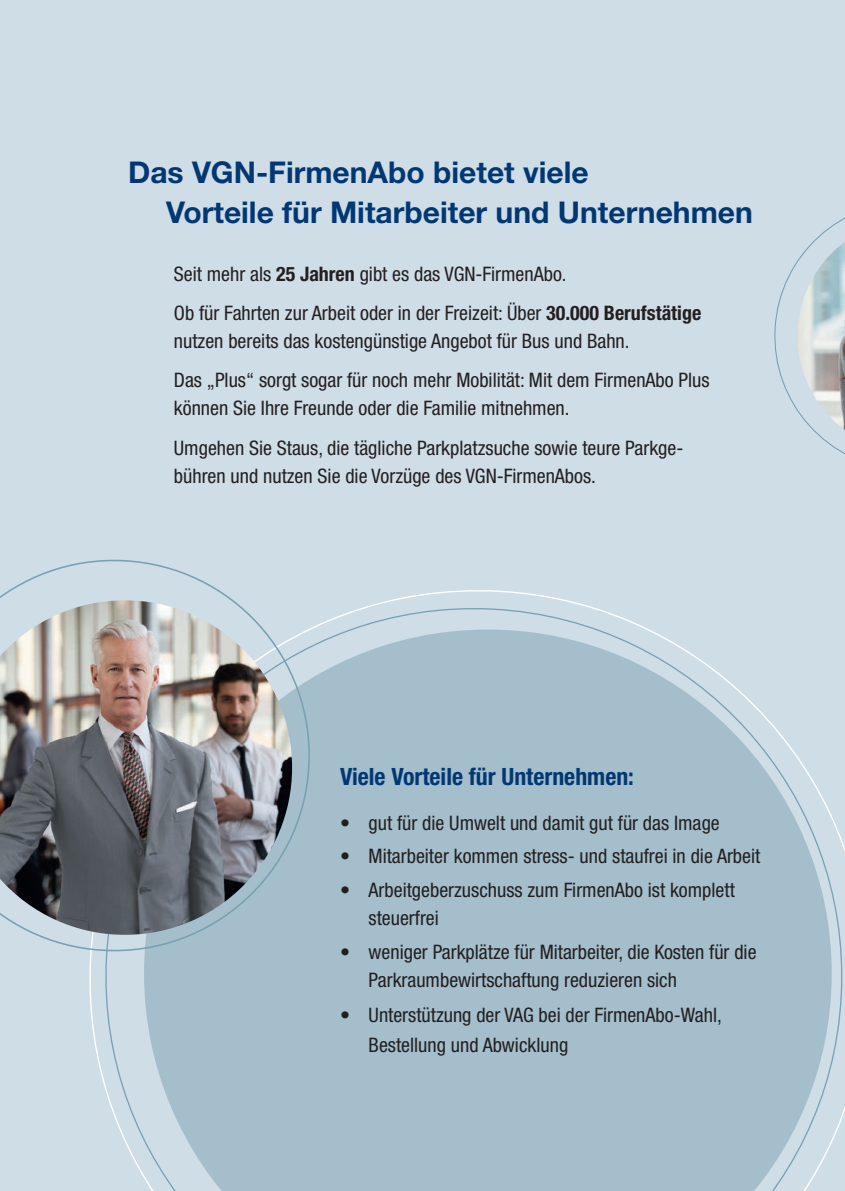
<style>
.page{position:relative;width:845px;height:1191px;background:#cfdde6}
.page>*{position:absolute;margin:0;border:0;box-sizing:border-box;transform-origin:0 0}
.t1{font:700 30px/40px "Helvetica Neue";color:#013874}
.t2{font:700 condensed 23.8px "Helvetica Neue";color:#013874}
.t3{font:condensed 20px/39.4px "Helvetica Neue";color:#231f20}
.s1{font-weight:700}
</style>
<div class="page">
<svg style="left:89px;top:590px;width:756px;height:588px"></svg>
<svg style="left:144px;top:629px;width:687px;height:562px;background:#a8c1cf"></svg>
<img style="left:0;top:559px;width:314px;height:397px">
<svg style="left:774px;top:217px;width:71px;height:238px"></svg>
<h1 class="t1" style="left:166px;top:152px;width:588px;text-indent:-38px">Das VGN-FirmenAbo bietet viele<br>Vorteile für Mitarbeiter und Unternehmen</h1>
<p class="t3" style="left:174px;top:254px;width:529px">Seit mehr als <span class="s1">25 Jahren</span> gibt es das VGN-FirmenAbo.<br>Ob für Fahrten zur Arbeit oder in der Freizeit: Über <span class="s1">30.000 Berufstätige</span></p>
<p class="t3" style="left:174px;top:321px;width:537px">nutzen bereits das kostengünstige Angebot für Bus und Bahn.<br>Das „Plus“ sorgt sogar für noch mehr Mobilität: Mit dem FirmenAbo Plus</p>
<p class="t3" style="left:174px;top:388px;width:509px">können Sie Ihre Freunde oder die Familie mitnehmen.<br>Umgehen Sie Staus, die tägliche Parkplatzsuche sowie teure Parkge-</p>
<p class="t3" style="left:174px;top:456px;width:424px">bühren und nutzen Sie die Vorzüge des VGN-FirmenAbos.</p>
<p class="t2" style="left:340px;top:762px;width:295px">Viele Vorteile für Unternehmen:</p>
<p class="t3" style="left:340px;top:803px;width:381px">• gut für die Umwelt und damit gut für das Image</p>
<p class="t3" style="left:340px;top:836px;width:421px">• Mitarbeiter kommen stress- und staufrei in die Arbeit</p>
<p class="t3" style="left:368px;top:876px;width:368px;line-height:28px;text-indent:-28px">• Arbeitgeberzuschuss zum FirmenAbo ist komplett steuerfrei</p>
<p class="t3" style="left:368px;top:937px;width:389px;line-height:28px;text-indent:-28px">• weniger Parkplätze für Mitarbeiter, die Kosten für die<br>Parkraumbewirtschaftung reduzieren sich</p>
<p class="t3" style="left:368px;top:1000px;width:355px;line-height:30px;text-indent:-28px">• Unterstützung der VAG bei der FirmenAbo-Wahl,<br>Bestellung und Abwicklung</p>
</div>
